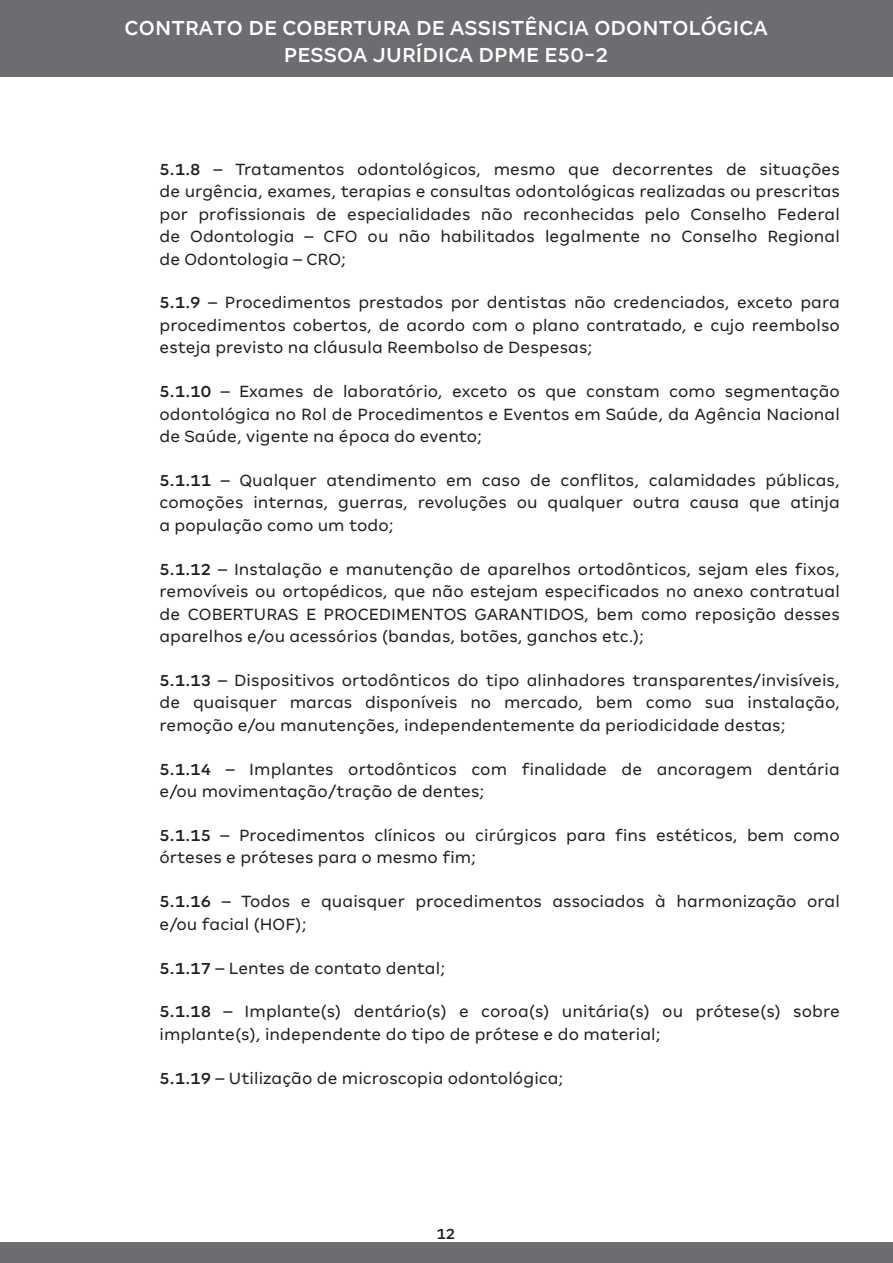
<style>
.page{position:relative;width:893px;height:1263px;background:#fff}
.page>*{position:absolute;margin:0;border:0;box-sizing:border-box;transform-origin:0 0}
.t1{font:500 22.5px/27px "Amil Typeface";letter-spacing:.005em;color:#fff;text-align:center}
.t2{font:18px/22.5px "Amil Typeface";letter-spacing:.005em;color:#231f20;text-align:justify}
.t3{font:500 16.5px "Amil Typeface";color:#231f20}
.s1{font-weight:500}
</style>
<div class="page">
<div style="left:0;top:1243px;width:893px;height:20px;background:#6c6d70"></div>
<div style="left:0;top:0;width:893px;height:76px;background:#6c6d70"></div>
<p class="t1" style="left:125px;top:14px;width:645px">CONTRATO DE COBERTURA DE ASSISTÊNCIA ODONTOLÓGICA<br>PESSOA JURÍDICA DPME E50-2</p>
<p class="t2" style="left:159px;top:157px;width:682px"><span class="s1">5.1.8</span> – Tratamentos odontológicos, mesmo que decorrentes de situações de urgência, exames, terapias e consultas odontológicas realizadas ou prescritas por profissionais de especialidades não reconhecidas pelo Conselho Federal de Odontologia – CFO ou não habilitados legalmente no Conselho Regional de Odontologia – CRO;</p>
<p class="t2" style="left:159px;top:291px;width:682px"><span class="s1">5.1.9</span> – Procedimentos prestados por dentistas não credenciados, exceto para procedimentos cobertos, de acordo com o plano contratado, e cujo reembolso esteja previsto na clá usula Reembolso de Despesas;</p>
<p class="t2" style="left:159px;top:380px;width:682px"><span class="s1">5.1.10</span> – Exames de laboratório, exceto os que constam como segmentação odontológica no Rol de Procedimentos e Eventos em Saúde, da Agência Nacional de Saú de, vigente na é poca do evento;</p>
<p class="t2" style="left:159px;top:469px;width:682px"><span class="s1">5.1.11</span> – Qualquer atendimento em caso de conflitos, calamidades pú blicas, comoções internas, guerras, revoluções ou qualquer outra causa que atinja a população como um todo;</p>
<p class="t2" style="left:159px;top:557px;width:682px"><span class="s1">5.1.12</span> – Instalação e manutenção de aparelhos ortodônticos, sejam eles fixos, removíveis ou ortopédicos, que não estejam especificados no anexo contratual de COBERTURAS E PROCEDIMENTOS GARANTIDOS, bem como reposição desses aparelhos e/ou acessórios (bandas, botões, ganchos etc.);</p>
<p class="t2" style="left:159px;top:669px;width:682px"><span class="s1">5.1.13</span> – Dispositivos ortodônticos do tipo alinhadores transparentes/invisíveis, de quaisquer marcas disponíveis no mercado, bem como sua instalação, remoção e/ou manutenções, independentemente da periodicidade destas;</p>
<p class="t2" style="left:159px;top:757px;width:682px"><span class="s1">5.1.14</span> – Implantes ortodônticos com finalidade de ancoragem dentária e/ou movimentação/tração de dentes;</p>
<p class="t2" style="left:159px;top:824px;width:682px"><span class="s1">5.1.15</span> – Procedimentos clínicos ou cirúrgicos para fins estéticos, bem como órteses e próteses para o mesmo fim;</p>
<p class="t2" style="left:159px;top:890px;width:682px"><span class="s1">5.1.16</span> – Todos e quaisquer procedimentos associados à harmonização oral e/ou facial (HOF);</p>
<p class="t2" style="left:159px;top:956px;width:287px"><span class="s1">5.1.17</span> – Lentes de contato dental;</p>
<p class="t2" style="left:159px;top:1000px;width:682px"><span class="s1">5.1.18</span> – Implante(s) dentário(s) e coroa(s) unitária(s) ou prótese(s) sobre implante(s), independente do tipo de prótese e do material;</p>
<p class="t2" style="left:159px;top:1066px;width:405px"><span class="s1">5.1.19</span> – Utilização de microscopia odontológica;</p>
<p class="t3" style="left:436px;top:1224px;width:21px">12</p>
</div>
